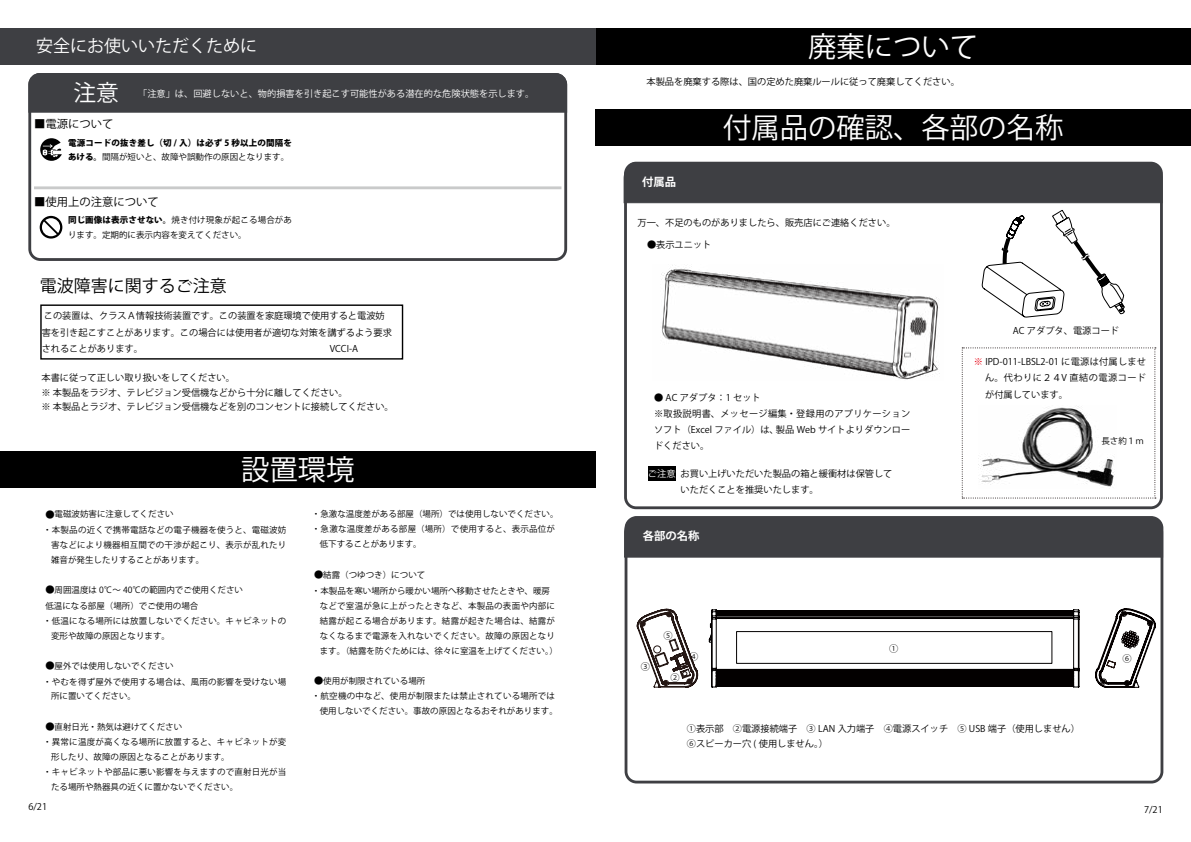
<style>
.page{position:relative;width:1191px;height:842px;background:#fff}
.page>*{position:absolute;margin:0;border:0;box-sizing:border-box;transform-origin:0 0}
.t1{font:28.3px "Koz Go Pro";color:#fff}
.t2{font:22.7px "Koz Go Pro";color:#fff}
.t3{font:17px "Koz Go Pro";color:#fff}
.t4{font:17px "Koz Go Pro";color:#000}
.t5{font:11.3px "Koz Go Pro";color:#000}
.t6{font:700 11.3px "Koz Go Pro";color:#fff}
.t7{font:9.2px/16.1px "Koz Go Pro";color:#000}
.t8{font:9.2px "Koz Go Pro";color:#fff}
.t9{font:8.5px/15.8px "Koz Go Pro";color:#000}
.t10{font:8.5px/15.8px "Koz Go Pro";letter-spacing:.02em;color:#000}
.t11{font:8.5px/14.9px "Koz Go Pro";letter-spacing:.025em;color:#000}
.t12{font:800 8.5px/14.2px "Koz Go Pro";letter-spacing:.02em;color:#000}
.s1{font-weight:400}
.s2{font-weight:800}
.s3{font-size:9.2px}
.s4{color:#e60012}
</style>
<div class="page">
<div style="left:28px;top:73px;width:539px;height:188px;border:3px solid #3e3f43;border-radius:11px"></div>
<svg style="left:28px;top:73px;width:540px;height:43px;background:#4d4e51"></svg>
<div style="left:595px;top:28px;width:596px;height:37px;background:#000"></div>
<div style="left:0;top:28px;width:595px;height:37px;background:#3e3f43"></div>
<svg style="left:40px;top:138px;width:22px;height:23px"></svg>
<hr style="left:34px;top:186px;width:527px;height:3px;background:#c9caca">
<svg style="left:40px;top:216px;width:22px;height:23px"></svg>
<svg style="left:42px;top:218px;width:18px;height:18px"></svg>
<div style="left:0;top:451px;width:595px;height:37px;background:#000"></div>
<div style="left:595px;top:109px;width:596px;height:37px;background:#000"></div>
<div style="left:648px;top:466px;width:27px;height:14px;background:#000"></div>
<div style="left:624px;top:516px;width:539px;height:267px;border:3px solid #3e3f43;border-radius:11px"></div>
<div style="left:624px;top:516px;width:539px;height:42px;background:#3e3f43"></div>
<div style="left:40px;top:304px;width:363px;height:56px;border:1px solid #000"></div>
<svg style="left:623px;top:161px;width:540px;height:157px"></svg>
<img style="left:652px;top:265px;width:291px;height:115px">
<svg style="left:1095px;top:608px;width:61px;height:80px"></svg>
<svg style="left:708px;top:609px;width:372px;height:79px"></svg>
<svg style="left:636px;top:609px;width:63px;height:79px"></svg>
<svg style="left:962px;top:348px;width:193px;height:151px"></svg>
<h3 class="t3" style="left:36px;top:35px;width:223px">安全にお使いいただくために</h3>
<h2 class="t2" style="left:73px;top:78px;width:47px">注意</h2>
<p class="t8" style="left:143px;top:87px;width:393px">｢注意｣は、回避しないと、物的損害を引き起こす可能性がある潜在的な危険状態を示します。</p>
<p class="t5" style="left:34px;top:117px;width:81px">■電源について</p>
<p class="t12" style="left:68px;top:136px;width:225px">電源コードの抜き差し（切 / 入）は必ず 5 秒以上の間隔をあける。<span class="s1">間隔が短いと、故障や誤動作の原因となります。</span></p>
<p class="t5" style="left:34px;top:195px;width:126px">■使用上の注意について</p>
<p class="t9" style="left:68px;top:213px;width:225px;line-height:14.2px"><span class="s2">同じ画像は表示させない。</span>焼き付け現象が起こる場合があります。定期的に表示内容を変えてください。</p>
<h3 class="t4" style="left:40px;top:275px;width:189px">電波障害に関するご注意</h3>
<p class="t7" style="left:42px;top:308px;width:352px">この装置は、クラスＡ情報技術装置です。この装置を家庭環境で使用すると電波妨害を引き起こすことがあります。この場合には使用者が適切な対策を講ずるよう要求されることがあります。</p>
<p class="t7" style="left:330px;top:340px;width:30px">VCCI-A</p>
<p class="t7" style="left:41px;top:371px;width:354px;line-height:14.2px">本書に従って正しい取り扱いをしてください。<br>※ 本製品をラジオ、テレビジョン受信機などから十分に離してください。<br>※ 本製品とラジオ、テレビジョン受信機などを別のコンセントに接続してください。</p>
<h1 class="t1" style="left:241px;top:451px;width:115px">設置環境</h1>
<p class="t10" style="left:43px;top:507px;width:244px"><span class="s3">●</span>電磁波妨害に注意してください<br>・本製品の近くで携帯電話などの電子機器を使うと、電磁波妨</p>
<p class="t11" style="left:51px;top:538px;width:237px">害などにより機器相互間での干渉が起こり、表示が乱れたり雑音が発生したりすることがあります。</p>
<p class="t9" style="left:45px;top:582px;width:199px"><span class="s3">●</span>周囲温度は 0℃～ 40℃の範囲内でご使用ください低温になる部屋（場所）でご使用の場合</p>
<p class="t10" style="left:51px;top:613px;width:237px;line-height:14.9px;text-indent:-8px">・低温になる場所には放置しないでください。キャビネットの変形や故障の原因となります。</p>
<p class="t10" style="left:43px;top:658px;width:244px"><span class="s3">●</span>屋外では使用しないでください<br>・やむを得ず屋外で使用する場合は、風雨の影響を受けない場</p>
<p class="t9" style="left:51px;top:689px;width:87px">所に置いてください。</p>
<p class="t10" style="left:43px;top:719px;width:244px"><span class="s3">●</span>直射日光・熱気は避けてください<br>・異常に温度が高くなる場所に放置すると、キャビネットが変</p>
<p class="t9" style="left:51px;top:749px;width:180px">形したり、故障の原因となることがあります。</p>
<p class="t10" style="left:43px;top:764px;width:245px">・キャビネットや部品に悪い影響を与えますので直射日光が当</p>
<p class="t9" style="left:51px;top:779px;width:189px">たる場所や熱器具の近くに置かないでください。</p>
<p class="t9" style="left:312px;top:506px;width:248px">・急激な温度差がある部屋（場所）では使用しないでください。</p>
<p class="t11" style="left:312px;top:522px;width:244px">・急激な温度差がある部屋（場所）で使用すると、表示品位が</p>
<p class="t9" style="left:320px;top:536px;width:104px">低下することがあります。</p>
<p class="t9" style="left:312px;top:567px;width:240px"><span class="s3">●</span>結露（つゆつき）について<br>・本製品を寒い場所から暖かい場所へ移動させたときや、暖房</p>
<p class="t11" style="left:320px;top:598px;width:240px">などで室温が急に上がったときなど、本製品の表面や内部に結露が起こる場合があります。結露が起きた場合は、結露がなくなるまで電源を入れないでください。故障の原因となります。（結露を防ぐためには、徐々に室温を上げてください。）</p>
<p class="t10" style="left:312px;top:673px;width:244px"><span class="s3">●</span>使用が制限されている場所<br>・航空機の中など、使用が制限または禁止されている場所では</p>
<p class="t9" style="left:320px;top:703px;width:240px">使用しないでください。事故の原因となるおそれがあります。</p>
<h1 class="t1" style="left:808px;top:28px;width:172px">廃棄について</h1>
<p class="t7" style="left:646px;top:73px;width:315px">本製品を廃棄する際は、国の定めた廃棄ルールに従って廃棄してください。</p>
<p class="t6" style="left:642px;top:174px;width:36px">付属品</p>
<h1 class="t1" style="left:723px;top:109px;width:342px">付属品の確認、各部の名称</h1>
<p class="t7" style="left:637px;top:215px;width:259px">万一、不足のものがありましたら、販売店にご連絡ください。</p>
<p class="t7" style="left:647px;top:237px;width:66px">●表示ユニット</p>
<p class="t7" style="left:654px;top:390px;width:258px">● AC アダプタ：1 セット<br>※取扱説明書、メッセージ編集・登録用のアプリケーションソフト（Excel ファイル）は、製品 Web サイトよりダウンロードください。</p>
<p class="t7" style="left:680px;top:465px;width:213px">お買い上げいただいた製品の箱と緩衝材は保管していただくことを推奨いたします。</p>
<p class="t8" style="left:648px;top:468px;width:29px">ご注意</p>
<p class="t6" style="left:642px;top:529px;width:58px">各部の名称</p>
<p class="t7" style="left:641px;top:658px;width:11px">③</p>
<p class="t7" style="left:663px;top:628px;width:11px">⑤</p>
<p class="t7" style="left:670px;top:670px;width:11px">②</p>
<p class="t7" style="left:689px;top:649px;width:11px">④</p>
<p class="t7" style="left:889px;top:641px;width:11px">①</p>
<p class="t7" style="left:1013px;top:322px;width:108px">AC アダプタ、電源コード</p>
<p class="t7" style="left:985px;top:354px;width:163px;text-align:justify;text-indent:-11px"><span class="s4">※</span> IPD-011-LBSL2-01 に電源は付属しません。代わりに２４V 直結の電源コードが付属しています。</p>
<p class="t9" style="left:1101px;top:433px;width:44px">長さ約１ｍ</p>
<p class="t7" style="left:1122px;top:650px;width:11px">⑥</p>
<p class="t7" style="left:687px;top:722px;width:395px;line-height:14.2px">①表示部　②電源接続端子　③ LAN 入力端子　④電源スイッチ　⑤ USB 端子（使用しません）<br>⑥スピーカー穴 ( 使用しません。）</p>
<p class="t7" style="left:28px;top:799px;width:20px">6/21</p>
<p class="t7" style="left:1144px;top:801px;width:20px">7/21</p>
</div>
